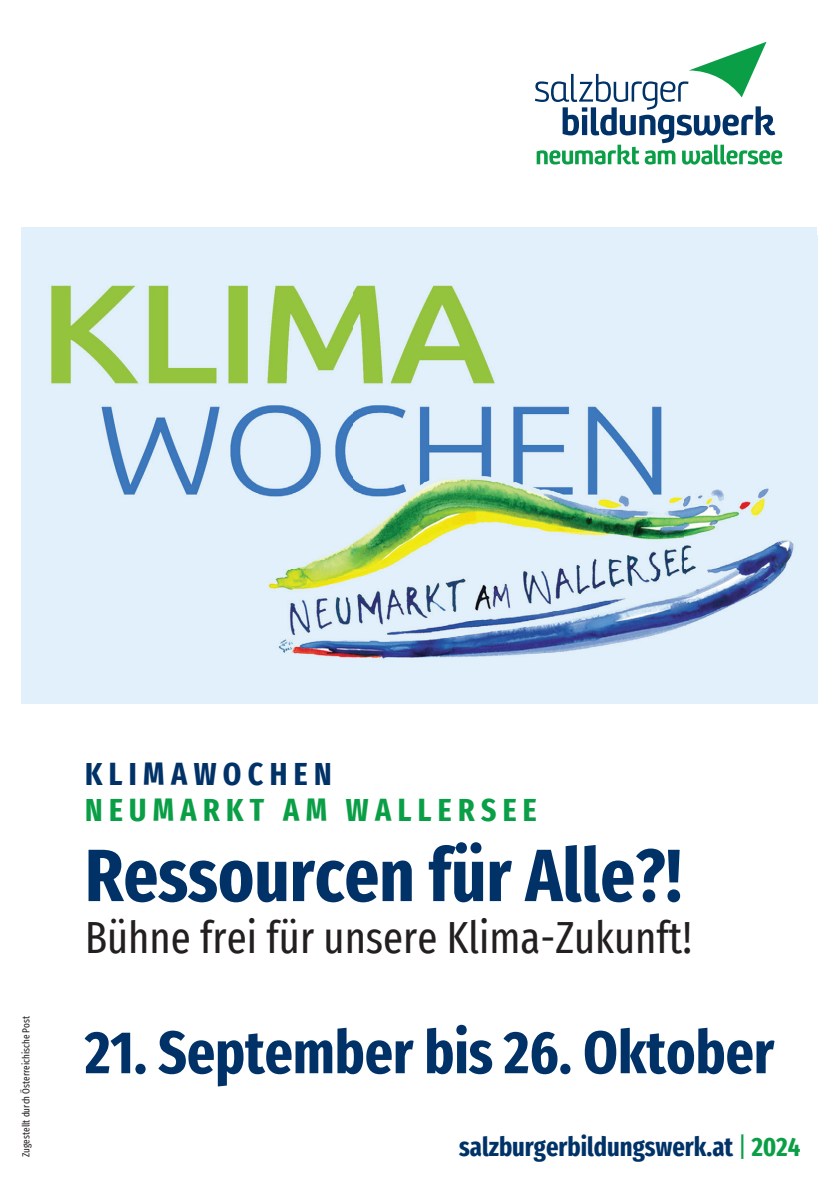
<style>
.page{position:relative;width:840px;height:1191px;background:#fff}
.page>*{position:absolute;margin:0;border:0;box-sizing:border-box;transform-origin:0 0}
.t1{font:700 extra-condensed 74px "Fira Sans";color:#003268}
.t2{font:700 extra-condensed 60px "Fira Sans";color:#003268}
.t3{font:extra-condensed 44px "Fira Sans";color:#231f20}
.t4{font:700 extra-condensed 32px "Fira Sans";letter-spacing:.2em;color:#0a9f46}
.t5{font:700 extra-condensed 32px "Fira Sans";letter-spacing:.2em;color:#003268}
.t6{font:700 extra-condensed 26.6px "Fira Sans";color:#003268}
.t7{font:extra-condensed 10px "Fira Sans";color:#231f20}
.s1{font-weight:400;color:#0a9f46}
.s2{color:#0a9f46}
</style>
<div class="page">
<img style="left:22px;top:235px;width:795px;height:469px">
<svg style="left:535px;top:42px;width:246px;height:123px"></svg>
<p class="t7" style="left:19px;top:1157px;width:142px;rotate:-90deg">Zugestellt durch Österreichische Post</p>
<h3 class="t5" style="left:85px;top:747px;width:248px">Klimawochen</h3>
<h3 class="t4" style="left:85px;top:783px;width:453px">neumarKt am wallersee</h3>
<h1 class="t1" style="left:85px;top:813px;width:598px">ressourcen für alle?!</h1>
<h3 class="t3" style="left:85px;top:904px;width:608px">Bühne frei für unsere Klima-Zukunft!</h3>
<h2 class="t2" style="left:85px;top:1002px;width:690px">21. september bis 26. oktober</h2>
<h3 class="t6" style="left:459px;top:1124px;width:342px">salzburgerbildungswerk.at <span class="s1">|</span> <span class="s2">2024</span></h3>
</div>
